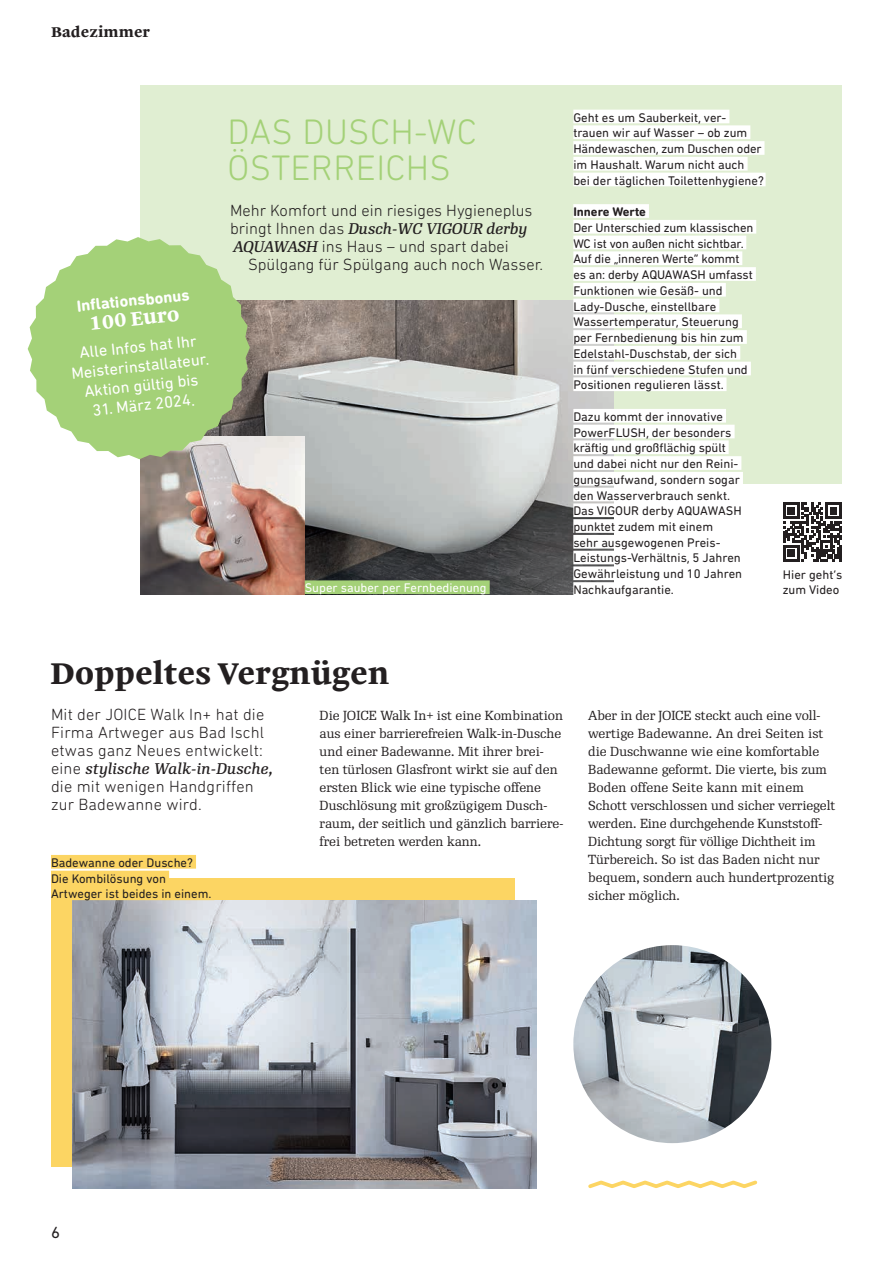
<style>
.page{position:relative;width:893px;height:1263px;background:#fff}
.page>*{position:absolute;margin:0;border:0;box-sizing:border-box;transform-origin:0 0}
.t1{font:300 36px/36px "DIN Next Rounded LT Pro";letter-spacing:.01em;color:#a4d178}
.t2{font:700 30px "Malabar LTW02";color:#231f20}
.t3{font:700 19.5px "Malabar LTW02";color:#fff}
.t4{font:300 16.5px/18px "DIN Next Rounded LT Pro";color:#231f20}
.t5{font:16.5px/19.5px "DIN Next Rounded LT Pro";color:#fff;text-align:center}
.t6{font:700 16.5px "DIN Next Rounded LT Pro";color:#fff}
.t7{font:16.5px "DIN Next Rounded LT Pro";color:#231f20}
.t8{font:italic 15px "Re Public Text";letter-spacing:.01em;color:#231f20}
.t9{font:700 14.25px "Malabar LTW02";letter-spacing:.01em;color:#231f20}
.t10{font:12.75px/15.8px "DIN Next Rounded LT Pro";color:#231f20}
.t11{font:12.75px/18px "Re Public";color:#231f20}
.t12{font:12.75px "DIN Next Rounded LT Pro";color:#fff}
.t13{font:700 12.75px "DIN Next Rounded LT Pro";color:#231f20}
.s1{font-family:"DIN Next Rounded LT Pro";font-weight:300;font-style:normal;font-size:16.5px}
.s2{font-family:"Re Public Text";font-weight:400;font-style:italic;font-size:15px}
</style>
<div class="page">
<img style="left:573px;top:945px;width:198px;height:198px;border-radius:99px">
<div style="left:51px;top:879px;width:464px;height:288px;background:#fcd563"></div>
<img style="left:72px;top:900px;width:464px;height:288px">
<div style="left:51px;top:855px;width:145px;height:14px;background:#fcd563"></div>
<div style="left:51px;top:871px;width:118px;height:13px;background:#fcd563"></div>
<svg style="left:588px;top:1180px;width:170px;height:9px"></svg>
<div style="left:141px;top:85px;width:701px;height:399px;background:#e0eed2"></div>
<img style="left:250px;top:301px;width:363px;height:293px">
<img style="left:141px;top:436px;width:164px;height:158px">
<svg style="left:28px;top:237px;width:222px;height:222px;fill:#a4d178"></svg>
<div style="left:573px;top:110px;width:156px;height:13px;background:#fff"></div>
<div style="left:573px;top:125px;width:177px;height:14px;background:#fff"></div>
<div style="left:573px;top:141px;width:191px;height:14px;background:#fff"></div>
<div style="left:573px;top:157px;width:175px;height:14px;background:#fff"></div>
<div style="left:573px;top:173px;width:193px;height:13px;background:#fff"></div>
<div style="left:573px;top:204px;width:76px;height:14px;background:#fff"></div>
<div style="left:573px;top:220px;width:183px;height:14px;background:#fff"></div>
<div style="left:573px;top:236px;width:173px;height:13px;background:#fff"></div>
<div style="left:573px;top:251px;width:169px;height:14px;background:#fff"></div>
<div style="left:573px;top:267px;width:183px;height:14px;background:#fff"></div>
<div style="left:573px;top:283px;width:153px;height:14px;background:#fff"></div>
<div style="left:573px;top:299px;width:146px;height:13px;background:#fff"></div>
<div style="left:573px;top:314px;width:169px;height:14px;background:#fff"></div>
<div style="left:573px;top:330px;width:174px;height:14px;background:#fff"></div>
<div style="left:573px;top:346px;width:167px;height:14px;background:#fff"></div>
<div style="left:573px;top:362px;width:178px;height:13px;background:#fff"></div>
<div style="left:573px;top:377px;width:153px;height:14px;background:#fff"></div>
<div style="left:573px;top:409px;width:153px;height:14px;background:#fff"></div>
<div style="left:573px;top:425px;width:162px;height:13px;background:#fff"></div>
<div style="left:573px;top:440px;width:156px;height:14px;background:#fff"></div>
<div style="left:573px;top:456px;width:168px;height:14px;background:#fff"></div>
<div style="left:573px;top:472px;width:170px;height:14px;background:#fff"></div>
<div style="left:573px;top:488px;width:160px;height:13px;background:#fff"></div>
<div style="left:573px;top:503px;width:172px;height:14px;background:#fff"></div>
<div style="left:573px;top:519px;width:143px;height:14px;background:#fff"></div>
<div style="left:573px;top:535px;width:147px;height:14px;background:#fff"></div>
<div style="left:573px;top:551px;width:171px;height:13px;background:#fff"></div>
<div style="left:573px;top:566px;width:172px;height:14px;background:#fff"></div>
<div style="left:573px;top:582px;width:104px;height:14px;background:#fff"></div>
<div style="left:305px;top:580px;width:185px;height:14px;background:#a4d178"></div>
<svg style="left:783px;top:502px;width:59px;height:59px"></svg>
<p class="t9" style="left:51px;top:21px;width:101px">Badezimmer</p>
<p class="t6" style="left:76px;top:297px;width:115px;rotate:-6deg">Inflationsbonus</p>
<h3 class="t3" style="left:88px;top:309px;width:92px;rotate:-6deg">100 Euro</h3>
<p class="t5" style="left:68px;top:344px;width:140px;rotate:-6deg">Alle Infos hat Ihr<br>Meisterinstallateur.<br>Aktion gültig bis</p>
<p class="t5" style="left:92px;top:400px;width:104px;rotate:-6deg">31. März 2024.</p>
<h1 class="t1" style="left:227px;top:113px;width:251px">DAS DUSCH-WC<br>ÖSTERREICHS</h1>
<p class="t4" style="left:230px;top:201px;width:304px">Mehr Komfort und ein riesiges Hygieneplus</p>
<p class="t8" style="left:230px;top:220px;width:298px"><span class="s1">bringt Ihnen das</span> Dusch-WC VIGOUR derby</p>
<p class="t4" style="left:248px;top:237px;width:296px;text-indent:-15px"><span class="s2">AQUAWASH</span> ins Haus – und spart dabei<br>Spülgang für Spülgang auch noch Wasser.</p>
<p class="t10" style="left:573px;top:109px;width:192px">Geht es um Sauberkeit, ver&shy;trauen wir auf Wasser – ob zum<br>Händewaschen, zum Duschen oder im Haushalt. Warum nicht auch bei der täglichen Toilettenhygiene?</p>
<p class="t13" style="left:573px;top:204px;width:74px">Innere Werte</p>
<p class="t10" style="left:573px;top:219px;width:182px">Der Unterschied zum klassischen<br>WC ist von außen nicht sichtbar.<br>Auf die „inneren Werte“ kommt es an: derby AQUAWASH umfasst<br>Funktionen wie Gesäß- und<br>Lady-Dusche, einstellbare<br>Wassertemperatur, Steuerung per Fernbedienung bis hin zum<br>Edelstahl-Duschstab, der sich<br>in fünf verschiedene Stufen und<br>Positionen regulieren lässt.</p>
<p class="t10" style="left:573px;top:408px;width:170px">Dazu kommt der innovative<br>PowerFLUSH, der besonders kräftig und großflächig spült und dabei nicht nur den Reini&shy;gungsaufwand, sondern sogar den Wasserverbrauch senkt.<br>Das VIGOUR derby AQUAWASH punktet zudem mit einem<br>sehr ausgewogenen Preis-<br>Leistungs-Verhältnis, 5 Jahren<br>Gewährleistung und 10 Jahren</p>
<p class="t12" style="left:305px;top:581px;width:183px">Super sauber per Fernbedienung</p>
<p class="t10" style="left:573px;top:582px;width:102px">Nachkaufgarantie.</p>
<p class="t10" style="left:783px;top:567px;width:61px;line-height:15px">Hier geht’s zum Video</p>
<h2 class="t2" style="left:50px;top:652px;width:341px">Doppeltes Vergnügen</h2>
<p class="t11" style="left:320px;top:706px;width:245px">Die JOICE Walk In+ ist eine Kombination aus einer barrierefreien Walk-in-Dusche und einer Badewanne. Mit ihrer brei&shy;ten türlosen Glasfront wirkt sie auf den ersten Blick wie eine typische offene Duschlösung mit großzügigem Dusch&shy;raum, der seitlich und gänzlich barriere&shy;frei betreten werden kann.</p>
<p class="t11" style="left:588px;top:706px;width:249px">Aber in der JOICE steckt auch eine voll&shy;wertige Badewanne. An drei Seiten ist die Duschwanne wie eine komfortable Badewanne geformt. Die vierte, bis zum Boden offene Seite kann mit einem Schott verschlossen und sicher verriegelt werden. Eine durchgehende Kunststoff-Dichtung sorgt für völlige Dichtheit im Türbereich. So ist das Baden nicht nur bequem, sondern auch hundertprozentig sicher möglich.</p>
<p class="t4" style="left:51px;top:705px;width:215px;text-align:justify">Mit der JOICE Walk In+ hat die Firma Artweger aus Bad Ischl etwas ganz Neues entwickelt:</p>
<p class="t8" style="left:51px;top:760px;width:224px"><span class="s1">eine</span> stylische Walk-in-Dusche,</p>
<p class="t4" style="left:51px;top:777px;width:204px">die mit wenigen Handgriffen zur Badewanne wird.</p>
<p class="t10" style="left:51px;top:854px;width:162px">Badewanne oder Dusche?<br>Die Kombilösung von<br>Artweger ist beides in einem.</p>
<p class="t7" style="left:51px;top:1223px;width:10px">6</p>
</div>
